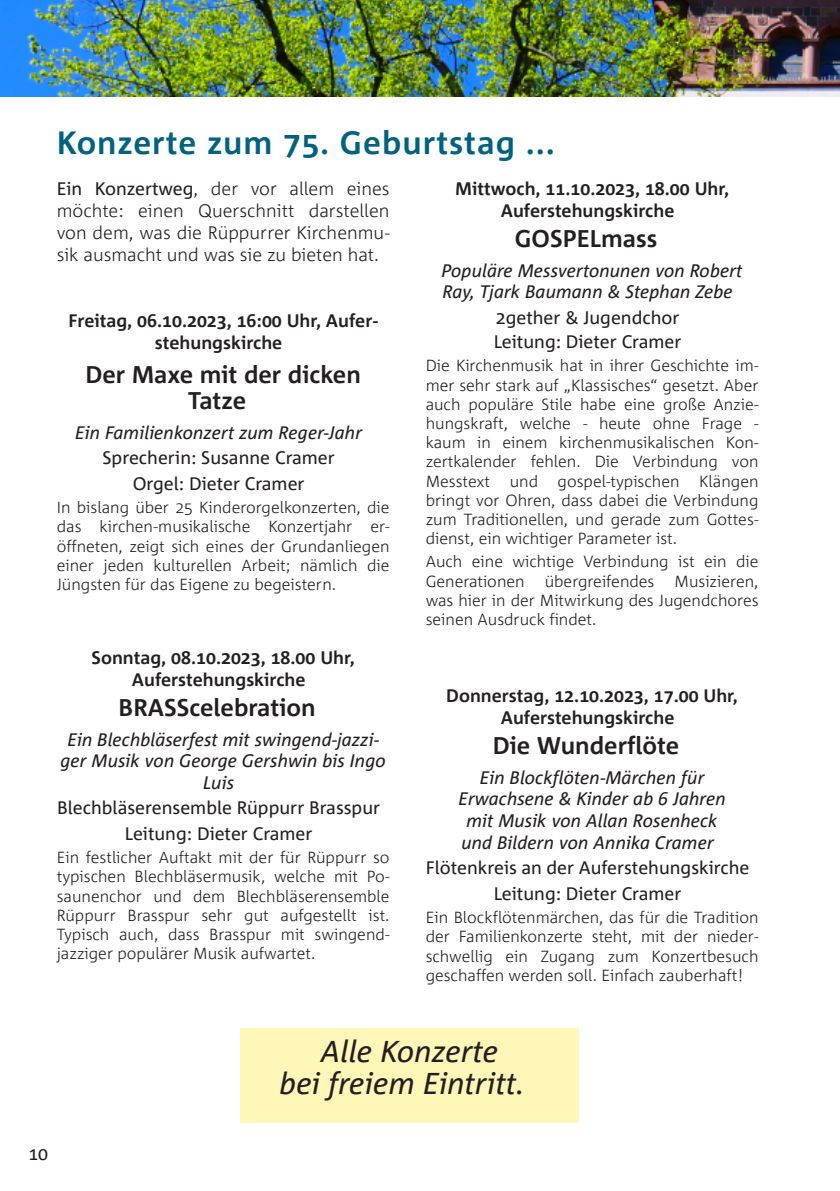
<style>
.page{position:relative;width:840px;height:1191px;background:#fff}
.page>*{position:absolute;margin:0;border:0;box-sizing:border-box;transform-origin:0 0}
.t1{font:700 32px "Corpid C1";letter-spacing:.03em;color:#006281}
.t2{font:italic 30px/32px "Corpid C1";color:#231f20;text-align:center}
.t3{font:700 24px/26px "Corpid C1";color:#231f20;text-align:center}
.t4{font:italic 18px/21.6px "Corpid C1";color:#231f20;text-align:center}
.t5{font:700 18px/22px "Corpid C1";color:#231f20;text-align:center}
.t6{font:18px/25.6px "Corpid C1";color:#231f20;text-align:center}
.t7{font:300 18px/22px "Corpid C1";color:#231f20;text-align:justify}
.t8{font:300 16px/19.2px "Corpid C1";color:#231f20;text-align:justify}
.s1{font-weight:400}
</style>
<div class="page">
<img style="left:0;top:0;width:839px;height:96px">
<div style="left:240px;top:1028px;width:338px;height:95px;background:#fff7b7"></div>
<h1 class="t1" style="left:57px;top:123px;width:499px">Konzerte zum 75. Geburtstag ...</h1>
<p class="t7" style="left:57px;top:177px;width:334px"><span class="s1">Ein Konzertweg</span>, der vor allem eines möchte: einen Querschnitt darstellen von dem, was die Rüppurrer Kirchenmu&shy;sik ausmacht und was sie zu bieten hat.</p>
<p class="t5" style="left:68px;top:309px;width:310px">Freitag, 06.10.2023, 16:00 Uhr, Aufer&shy;stehungskirche</p>
<h3 class="t3" style="left:85px;top:361px;width:277px">Der Maxe mit der dicken<br>Tatze</h3>
<p class="t4" style="left:75px;top:421px;width:288px">Ein Familienkonzert zum Reger-Jahr</p>
<p class="t6" style="left:102px;top:445px;width:233px">Sprecherin: Susanne Cramer<br>Orgel: Dieter Cramer</p>
<p class="t8" style="left:57px;top:497px;width:334px">In bislang über 25 Kinderorgelkonzerten, die das kirchen-musikalische Konzertjahr er&shy;öffneten, zeigt sich eines der Grundanliegen einer jeden kulturellen Arbeit; nämlich die Jüngsten für das Eigene zu begeistern.</p>
<p class="t5" style="left:92px;top:646px;width:264px">Sonntag, 08.10.2023, 18.00 Uhr,<br>Auferstehungskirche</p>
<h3 class="t3" style="left:119px;top:694px;width:198px">BRASScelebration</h3>
<p class="t4" style="left:61px;top:728px;width:326px">Ein Blechbläserfest mit swingend-jazzi&shy;ger Musik von George Gershwin bis Ingo<br>Luis</p>
<p class="t6" style="left:57px;top:795px;width:324px">Blechbläserensemble Rüppurr Brasspur<br>Leitung: Dieter Cramer</p>
<p class="t8" style="left:57px;top:847px;width:334px">Ein festlicher Auftakt mit der für Rüppurr so typischen Blechbläsermusik, welche mit Po&shy;saunenchor und dem Blechbläserensemble Rüppurr Brasspur sehr gut aufgestellt ist.<br>Typisch auch, dass Brasspur mit swingend&shy;jazziger populärer Musik aufwartet.</p>
<p class="t5" style="left:455px;top:177px;width:275px">Mittwoch, 11.10.2023, 18.00 Uhr,<br>Auferstehungskirche</p>
<h3 class="t3" style="left:514px;top:225px;width:144px">GOSPELmass</h3>
<p class="t4" style="left:441px;top:259px;width:302px;text-align:left">Populäre Messvertonunen von Robert<br>Ray, Tjark Baumann &amp; Stephan Zebe</p>
<p class="t6" style="left:493px;top:305px;width:189px;line-height:24px;text-align:left">2gether &amp; Jugendchor<br>Leitung: Dieter Cramer</p>
<p class="t8" style="left:425px;top:355px;width:334px">Die Kirchenmusik hat in ihrer Geschichte im&shy;mer sehr stark auf „Klassisches“ gesetzt. Aber auch populäre Stile habe eine große Anzie&shy;hungskraft, welche - heute ohne Frage - kaum in einem kirchenmusikalischen Kon&shy;zertkalender fehlen. Die Verbindung von Messtext und gospel-typischen Klängen bringt vor Ohren, dass dabei die Verbindung zum Traditionellen, und gerade zum Gottes&shy;dienst, ein wichtiger Parameter ist.</p>
<p class="t8" style="left:425px;top:551px;width:334px">Auch eine wichtige Verbindung ist ein die<br>Generationen</p>
<p class="t8" style="left:544px;top:571px;width:111px">übergreifendes</p>
<p class="t8" style="left:425px;top:571px;width:334px;text-indent:249px">Musizieren, was hier in der Mitwirkung des Jugendchores seinen Ausdruck findet.</p>
<p class="t5" style="left:446px;top:684px;width:293px">Donnerstag, 12.10.2023, 17.00 Uhr,<br>Auferstehungskirche</p>
<h3 class="t3" style="left:492px;top:732px;width:188px">Die Wunderflöte</h3>
<p class="t4" style="left:458px;top:766px;width:269px">Ein Blockflöten-Märchen für<br>Erwachsene &amp; Kinder ab 6 Jahren mit Musik von Allan Rosenheck und Bildern von Annika Cramer</p>
<p class="t6" style="left:425px;top:854px;width:325px">Flötenkreis an der Auferstehungskirche<br>Leitung: Dieter Cramer</p>
<p class="t8" style="left:425px;top:907px;width:334px">Ein Blockflötenmärchen, das für die Tradition der Familienkonzerte steht, mit der nieder&shy;schwellig ein Zugang zum Konzertbesuch geschaffen werden soll. Einfach zauberhaft!</p>
<p class="t6" style="left:28px;top:1140px;width:21px">10</p>
<h2 class="t2" style="left:279px;top:1035px;width:246px">Alle Konzerte<br>bei freiem Eintritt.</h2>
</div>
